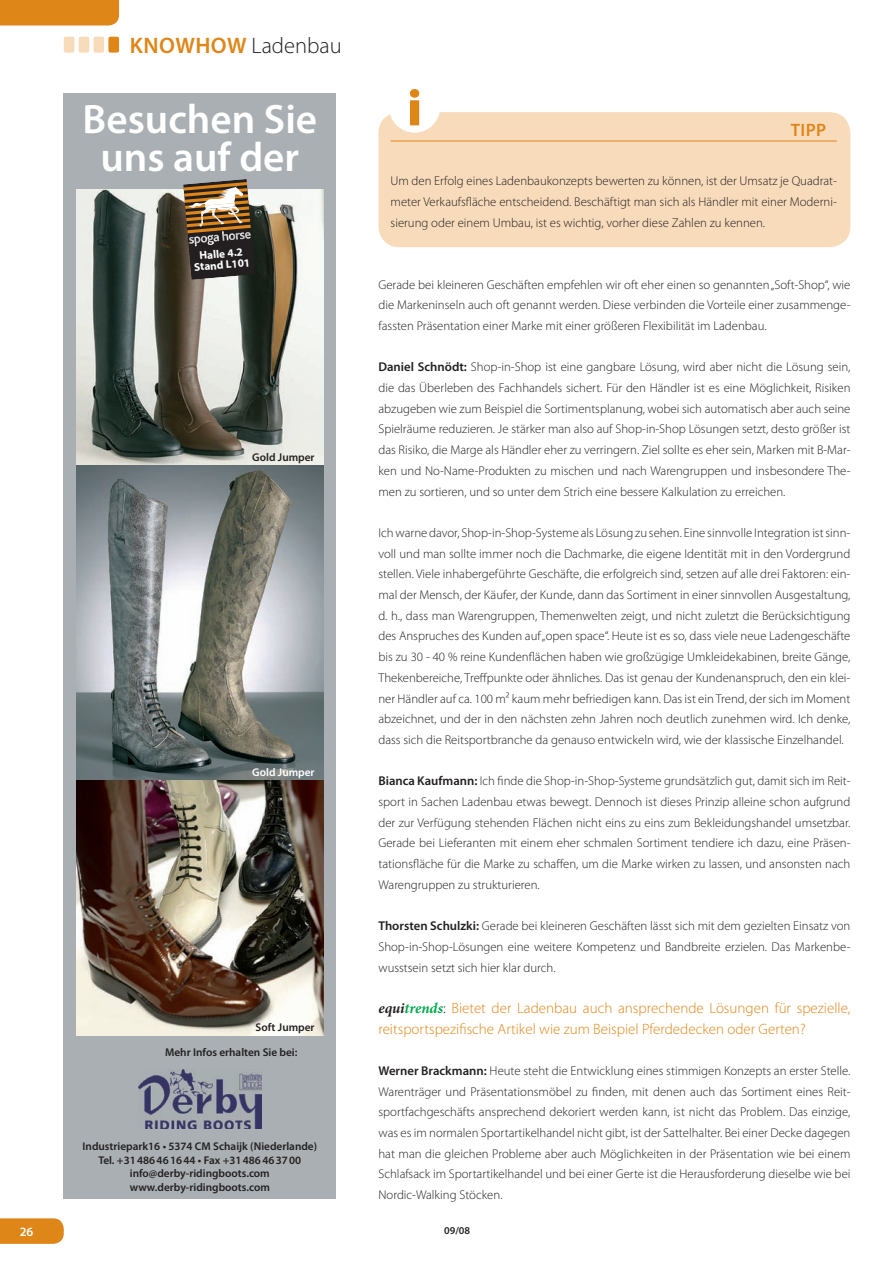
<style>
.page{position:relative;width:893px;height:1263px;background:#fff}
.page>*{position:absolute;margin:0;border:0;box-sizing:border-box;transform-origin:0 0}
.t1{font:600 41.25px/37.5px "Myriad Pro";color:#fff;text-align:center}
.t2{font:300 22.5px "Myriad Pro";color:#231f20}
.t3{font:600 18px "Myriad Pro";color:#df8619}
.t4{font:300 15px/20.7px "Myriad Pro";color:#df8619}
.t5{font:300 12.75px/20.7px "Myriad Pro";color:#231f20;text-align:justify}
.t6{font:600 12.75px "Myriad Pro";color:#fff}
.t7{font:600 11.25px/13.5px "Myriad Pro";color:#231f20;text-align:center}
.t8{font:700 11.25px/11.2px "Myriad Pro";color:#fff;text-align:center}
.t9{font:600 11.25px "Myriad Pro";color:#fff}
.t10{font:600 10.5px "Myriad Pro";color:#231f20}
.s1{font-weight:600;color:#df8619}
.s2{font-weight:600}
.s3{font-family:"Minion Pro";font-weight:700;font-style:italic;color:#231f20}
.s4{font-family:"Minion Pro";font-weight:700;font-style:italic;color:#00a94e}
.s5{color:#231f20}
</style>
<div class="page">
<svg style="left:0;top:1218px;width:64px;height:26px;background:#e08b24"></svg>
<div style="left:0;top:0;width:119px;height:26px;background:#df8619"></div>
<div style="left:64px;top:37px;width:10px;height:16px;background:#f8dbbb;border-radius:2px"></div>
<div style="left:79px;top:37px;width:10px;height:16px;background:#f8dbbb;border-radius:2px"></div>
<div style="left:94px;top:37px;width:10px;height:16px;background:#f8dbbb;border-radius:2px"></div>
<div style="left:108px;top:37px;width:11px;height:16px;background:#df8619;border-radius:2px"></div>
<div style="left:64px;top:94px;width:272px;height:1105px;background:#a9afb2"></div>
<img style="left:77px;top:189px;width:246px;height:846px">
<svg style="left:183px;top:179px;width:72px;height:101px;background:#6a5945"></svg>
<img style="left:138px;top:1069px;width:123px;height:60px">
<div style="left:378px;top:112px;width:472px;height:135px;background:#f8dbbb;border-radius:21px"></div>
<hr style="left:391px;top:141px;width:446px;height:1px;background:#df8619">
<div style="left:389px;top:82px;width:51px;height:51px;background:#fff;border-radius:50%"></div>
<svg style="left:410px;top:89px;width:9px;height:36px"></svg>
<h2 class="t2" style="left:130px;top:32px;width:213px"><span class="s1">KNOWHOW</span> Ladenbau</h2>
<h1 class="t1" style="left:82px;top:99px;width:236px">Besuchen Sie uns auf der</h1>
<p class="t8" style="left:193px;top:250px;width:58px;rotate:-5deg">Halle 4.2<br>Stand L101</p>
<p class="t7" style="left:252px;top:451px;width:64px">gold Jumper</p>
<p class="t9" style="left:252px;top:765px;width:64px">gold Jumper</p>
<p class="t7" style="left:256px;top:1020px;width:61px">Soft Jumper</p>
<p class="t7" style="left:165px;top:1045px;width:134px">Mehr infos erhalten Sie bei:</p>
<p class="t7" style="left:83px;top:1139px;width:236px">Industriepark16 • 5374 CM Schaijk (Niederlande)<br>Tel. +31 486 46 16 44 • Fax +31 486 46 37 00 info@derby-ridingboots.com www.derby-ridingboots.com</p>
<h3 class="t3" style="left:791px;top:119px;width:37px">tiPP</h3>
<p class="t5" style="left:391px;top:170px;width:448px">Um den Erfolg eines Ladenbaukonzepts bewerten zu können, ist der Umsatz je Quadrat&shy;meter Verkaufsfläche entscheidend. Beschäftigt man sich als Händler mit einer Moderni&shy;sierung oder einem Umbau, ist es wichtig, vorher diese Zahlen zu kennen.</p>
<p class="t5" style="left:378px;top:274px;width:474px">Gerade bei kleineren Geschäften empfehlen wir oft eher einen so genannten „Soft-Shop“, wie die Markeninseln auch oft genannt werden. Diese verbinden die Vorteile einer zusammenge&shy;fassten Präsentation einer Marke mit einer größeren Flexibilität im Ladenbau.</p>
<p class="t5" style="left:378px;top:357px;width:474px"><span class="s2">Daniel Schnödt:</span> Shop-in-Shop ist eine gangbare Lösung, wird aber nicht die Lösung sein, die das Überleben des Fachhandels sichert. Für den Händler ist es eine Möglichkeit, Risiken abzugeben wie zum Beispiel die Sortimentsplanung, wobei sich automatisch aber auch seine Spielräume reduzieren. Je stärker man also auf Shop-in-Shop Lösungen setzt, desto größer ist das Risiko, die Marge als Händler eher zu verringern. Ziel sollte es eher sein, Marken mit B-Mar&shy;ken und No-Name-Produkten zu mischen und nach Warengruppen und insbesondere The&shy;men zu sortieren, und so unter dem Strich eine bessere Kalkulation zu erreichen.</p>
<p class="t5" style="left:378px;top:522px;width:474px">Ich warne davor, Shop-in-Shop-Systeme als Lösung zu sehen. Eine sinnvolle Integration ist sinn&shy;voll und man sollte immer noch die Dachmarke, die eigene Identität mit in den Vordergrund stellen. Viele inhabergeführte Geschäfte, die erfolgreich sind, setzen auf alle drei Faktoren: ein&shy;mal der Mensch, der Käufer, der Kunde, dann das Sortiment in einer sinnvollen Ausgestaltung, d. h., dass man Warengruppen, Themenwelten zeigt, und nicht zuletzt die Berücksichtigung des Anspruches des Kunden auf „open space“. Heute ist es so, dass viele neue Ladengeschäfte bis zu 30 - 40 % reine Kundenflächen haben wie großzügige Umkleidekabinen, breite Gänge, Thekenbereiche, Treffpunkte oder ähnliches. Das ist genau der Kundenanspruch, den ein klei&shy;ner Händler auf ca. 100 m² kaum mehr befriedigen kann. Das ist ein Trend, der sich im Moment abzeichnet, und der in den nächsten zehn Jahren noch deutlich zunehmen wird. Ich denke, dass sich die Reitsportbranche da genauso entwickeln wird, wie der klassische Einzelhandel.</p>
<p class="t5" style="left:378px;top:770px;width:474px"><span class="s2">Bianca Kaufmann:</span> Ich finde die Shop-in-Shop-Systeme grundsätzlich gut, damit sich im Reit&shy;sport in Sachen Ladenbau etwas bewegt. Dennoch ist dieses Prinzip alleine schon aufgrund der zur Verfügung stehenden Flächen nicht eins zu eins zum Bekleidungshandel umsetzbar.<br>Gerade bei Lieferanten mit einem eher schmalen Sortiment tendiere ich dazu, eine Präsen&shy;tationsfläche für die Marke zu schaffen, um die Marke wirken zu lassen, und ansonsten nach Warengruppen zu strukturieren.</p>
<p class="t5" style="left:378px;top:915px;width:473px"><span class="s2">thorsten Schulzki:</span> Gerade bei kleineren Geschäften lässt sich mit dem gezielten Einsatz von Shop-in-Shop-Lösungen eine weitere Kompetenz und Bandbreite erzielen. Das Markenbe&shy;wusstsein setzt sich hier klar durch.</p>
<p class="t4" style="left:378px;top:997px;width:473px"><span class="s3">equi</span><span class="s4">trends</span><span class="s5">:</span> Bietet der Ladenbau auch ansprechende Lösungen für spezielle, reitsportspezifische Artikel wie zum Beispiel Pferdedecken oder Gerten?</p>
<p class="t5" style="left:378px;top:1060px;width:474px"><span class="s2">Werner Brackmann:</span> Heute steht die Entwicklung eines stimmigen Konzepts an erster Stelle.<br>Warenträger und Präsentationsmöbel zu finden, mit denen auch das Sortiment eines Reit&shy;sportfachgeschäfts ansprechend dekoriert werden kann, ist nicht das Problem. Das einzige, was es im normalen Sportartikelhandel nicht gibt, ist der Sattelhalter. Bei einer Decke dagegen hat man die gleichen Probleme aber auch Möglichkeiten in der Präsentation wie bei einem Schlafsack im Sportartikelhandel und bei einer Gerte ist die Herausforderung dieselbe wie bei Nordic-Walking Stöcken.</p>
<p class="t6" style="left:20px;top:1223px;width:15px">26</p>
<p class="t10" style="left:444px;top:1224px;width:28px">09/08</p>
</div>
